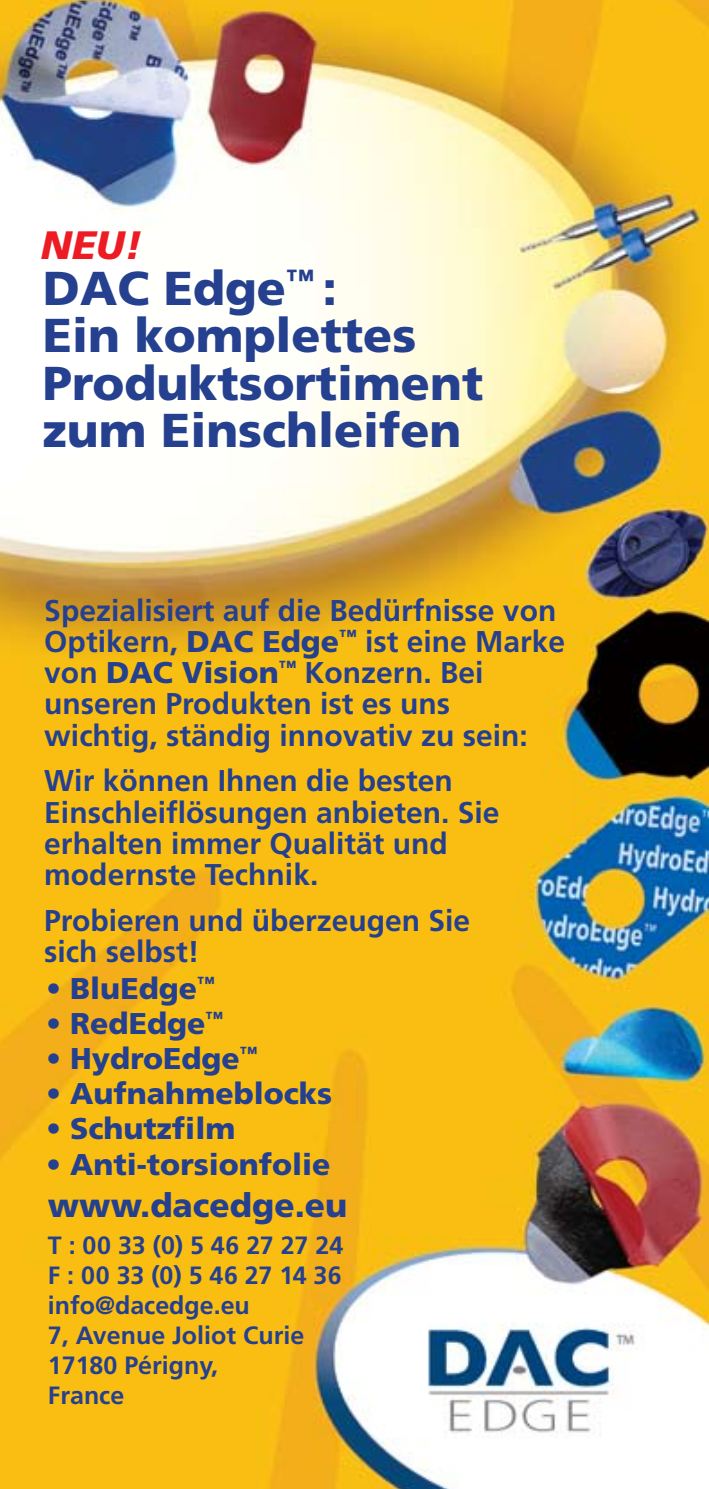
<style>
.page{position:relative;width:709px;height:1489px;background:#fff}
.page>*{position:absolute;margin:0;border:0;box-sizing:border-box;transform-origin:0 0}
.t1{font:900 47.5px/47.5px "Frutiger LT Std";color:#25408f}
.t2{font:italic 900 39.5px "Frutiger LT Std";color:#ed1c24}
.t3{font:900 33.25px "Frutiger LT Std";color:#25408f}
.t4{font:700 30px/31.2px "Frutiger LT Std";color:#25408f}
.t5{font:900 30px "Frutiger LT Std";color:#25408f}
.t6{font:700 25px/30px "Frutiger LT Std";color:#25408f}
.s1{font-weight:900}
</style>
<div class="page">
<img style="left:0;top:0;width:709px;height:1488px">
<h2 class="t2" style="left:41px;top:222px;width:103px">NEU!</h2>
<h1 class="t1" style="left:43px;top:264px;width:442px">DAC Edge<sup>™</sup> :<br>Ein komplettes<br>Produktsortiment zum Einschleifen</h1>
<p class="t4" style="left:44px;top:594px;width:522px">Spezialisiert auf die Bedürfnisse von Optikern, <span class="s1">DAC Edge</span><sup>™</sup> ist eine Marke von <span class="s1">DAC Vision</span><sup>™</sup> Konzern. Bei unseren Produkten ist es uns wichtig, ständig innovativ zu sein:</p>
<p class="t4" style="left:44px;top:765px;width:457px">Wir können Ihnen die besten<br>Einschleiflösungen anbieten. Sie erhalten immer Qualität und modernste Technik.</p>
<p class="t4" style="left:44px;top:905px;width:427px">Probieren und überzeugen Sie sich selbst!</p>
<p class="t5" style="left:46px;top:970px;width:170px">• BluEdge<sup>™</sup></p>
<p class="t5" style="left:46px;top:1005px;width:178px">• RedEdge<sup>™</sup></p>
<p class="t5" style="left:46px;top:1040px;width:213px">• HydroEdge<sup>™</sup></p>
<p class="t5" style="left:46px;top:1075px;width:287px">• Aufnahmeblocks</p>
<p class="t5" style="left:46px;top:1110px;width:191px">• Schutzfilm</p>
<p class="t5" style="left:46px;top:1145px;width:286px">• Anti-torsionfolie</p>
<p class="t3" style="left:48px;top:1185px;width:301px">www.dacedge.eu</p>
<p class="t6" style="left:48px;top:1230px;width:297px">T : 00 33 (0) 5 46 27 27 24<br>F : 00 33 (0) 5 46 27 14 36 info@dacedge.eu<br>7, Avenue Joliot Curie<br>17180 Périgny,<br>France</p>
</div>
